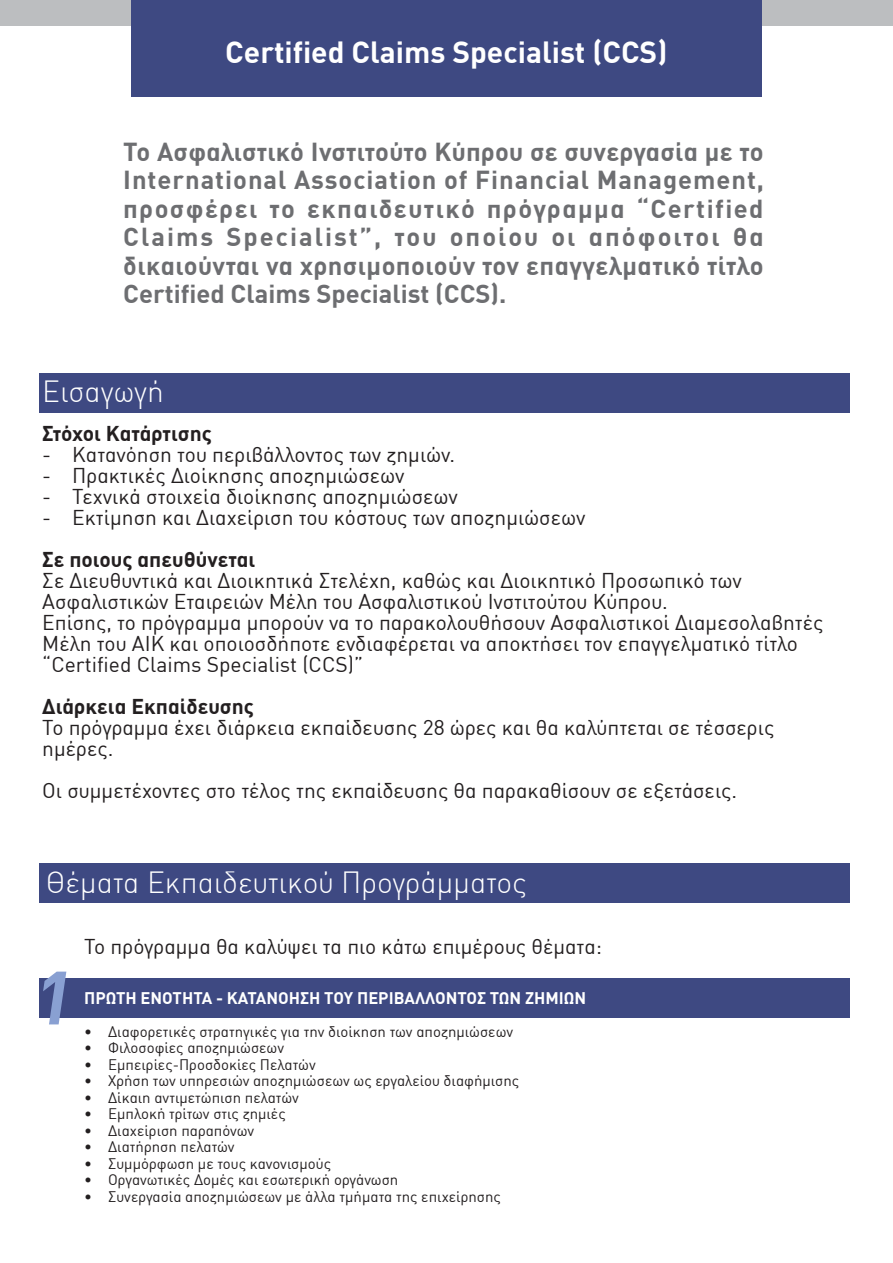
<style>
.page{position:relative;width:893px;height:1263px;background:#fff}
.page>*{position:absolute;margin:0;border:0;box-sizing:border-box;transform-origin:0 0}
.t1{font:italic 700 74.25px "DIN Greek";color:#89a0d2}
.t2{font:300 30px "DIN Greek";color:#fff}
.t3{font:700 30px "DIN Greek";color:#fff}
.t4{font:700 25.5px/28.5px "DIN Greek";color:#6d6e71;text-align:justify}
.t5{font:21px/21px "DIN Greek";color:#231f20}
.t6{font:700 21px "DIN Greek";color:#231f20}
.t7{font:700 16.5px "DIN Greek";color:#fff}
.t8{font:15px "DIN Greek";color:#231f20}
</style>
<div class="page">
<div style="left:39px;top:373px;width:810px;height:39px;background:#3e4982"></div>
<div style="left:39px;top:863px;width:810px;height:39px;background:#3e4982"></div>
<div style="left:39px;top:978px;width:810px;height:39px;background:#3e4982"></div>
<div style="left:0;top:0;width:893px;height:26px;background:#bcbec0"></div>
<div style="left:132px;top:0;width:630px;height:96px;background:#3e4982"></div>
<h2 class="t3" style="left:225px;top:34px;width:444px">Certified Claims Specialist (CCS)</h2>
<p class="t4" style="left:123px;top:137px;width:642px">Το Ασφαλιστικό Ινστιτούτο Κύπρου σε συνεργασία µε το International Association of Financial Management, προσφέρει το εκπαιδευτικό πρόγραµµα “Certified Claims Specialist”, του οποίου οι απόφοιτοι θα δικαιούνται να χρησιµοποιούν τον επαγγελµατικό τίτλο Certified Claims Specialist (CCS).</p>
<h2 class="t2" style="left:42px;top:374px;width:123px">Εισαγωγή</h2>
<p class="t6" style="left:42px;top:421px;width:171px">Στόχοι Κατάρτισης</p>
<p class="t5" style="left:42px;top:444px;width:414px">- Κατανόηση του περιβάλλοντος των ζηµιών.</p>
<p class="t5" style="left:42px;top:465px;width:364px">- Πρακτικές Διοίκησης αποζηµιώσεων</p>
<p class="t5" style="left:42px;top:486px;width:417px">- Τεχνικά στοιχεία διοίκησης αποζηµιώσεων</p>
<p class="t5" style="left:42px;top:507px;width:545px">- Εκτίµηση και Διαχείριση του κόστους των αποζηµιώσεων</p>
<p class="t6" style="left:42px;top:547px;width:215px">Σε ποιους απευθύνεται</p>
<p class="t5" style="left:42px;top:570px;width:783px">Σε Διευθυντικά και Διοικητικά Στελέχη, καθώς και Διοικητικό Προσωπικό των Ασφαλιστικών Εταιρειών Μέλη του Ασφαλιστικού Ινστιτούτου Κύπρου.<br>Επίσης, το πρόγραµµα µπορούν να το παρακολουθήσουν Ασφαλιστικοί Διαµεσολαβητές Μέλη του ΑΙΚ και οποιοσδήποτε ενδιαφέρεται να αποκτήσει τον επαγγελµατικό τίτλο “Certified Claims Specialist (CCS)”</p>
<p class="t6" style="left:42px;top:694px;width:213px">Διάρκεια Εκπαίδευσης</p>
<p class="t5" style="left:42px;top:717px;width:733px">Το πρόγραµµα έχει διάρκεια εκπαίδευσης 28 ώρες και θα καλύπτεται σε τέσσερις ηµέρες.</p>
<p class="t5" style="left:42px;top:780px;width:696px">Οι συµµετέχοντες στο τέλος της εκπαίδευσης θα παρακαθίσουν σε εξετάσεις.</p>
<h2 class="t2" style="left:46px;top:866px;width:483px">Θέµατα Εκπαιδευτικού Προγράµµατος</h2>
<h1 class="t1" style="left:31px;top:954px;width:54px">1</h1>
<p class="t5" style="left:84px;top:936px;width:519px">Το πρόγραµµα θα καλύψει τα πιο κάτω επιµέρους θέµατα:</p>
<p class="t7" style="left:84px;top:988px;width:504px">ΠΡΩΤΗ ΕΝΟΤΗΤΑ - ΚΑΤΑΝΟΗΣΗ ΤΟΥ ΠΕΡΙΒΑΛΛΟΝΤΟΣ ΤΩΝ ΖΗΜΙΩΝ</p>
<p class="t8" style="left:84px;top:1022px;width:430px">• Διαφορετικές στρατηγικές για την διοίκηση των αποζηµιώσεων</p>
<p class="t8" style="left:84px;top:1039px;width:201px">• Φιλοσοφίες αποζηµιώσεων</p>
<p class="t8" style="left:84px;top:1055px;width:233px">• Εµπειρίες-Προσδοκίες Πελατών</p>
<p class="t8" style="left:84px;top:1072px;width:437px">• Χρήση των υπηρεσιών αποζηµιώσεων ως εργαλείου διαφήµισης</p>
<p class="t8" style="left:84px;top:1088px;width:216px">• Δίκαιη αντιµετώπιση πελατών</p>
<p class="t8" style="left:84px;top:1105px;width:203px">• Εµπλοκή τρίτων στις ζηµιές</p>
<p class="t8" style="left:84px;top:1121px;width:172px">• Διαχείριση παραπόνων</p>
<p class="t8" style="left:84px;top:1138px;width:152px">• Διατήρηση πελατών</p>
<p class="t8" style="left:84px;top:1154px;width:248px">• Συµµόρφωση µε τους κανονισµούς</p>
<p class="t8" style="left:84px;top:1171px;width:316px">• Οργανωτικές Δοµές και εσωτερική οργάνωση</p>
<p class="t8" style="left:84px;top:1187px;width:418px">• Συνεργασία αποζηµιώσεων µε άλλα τµήµατα της επιχείρησης</p>
</div>
